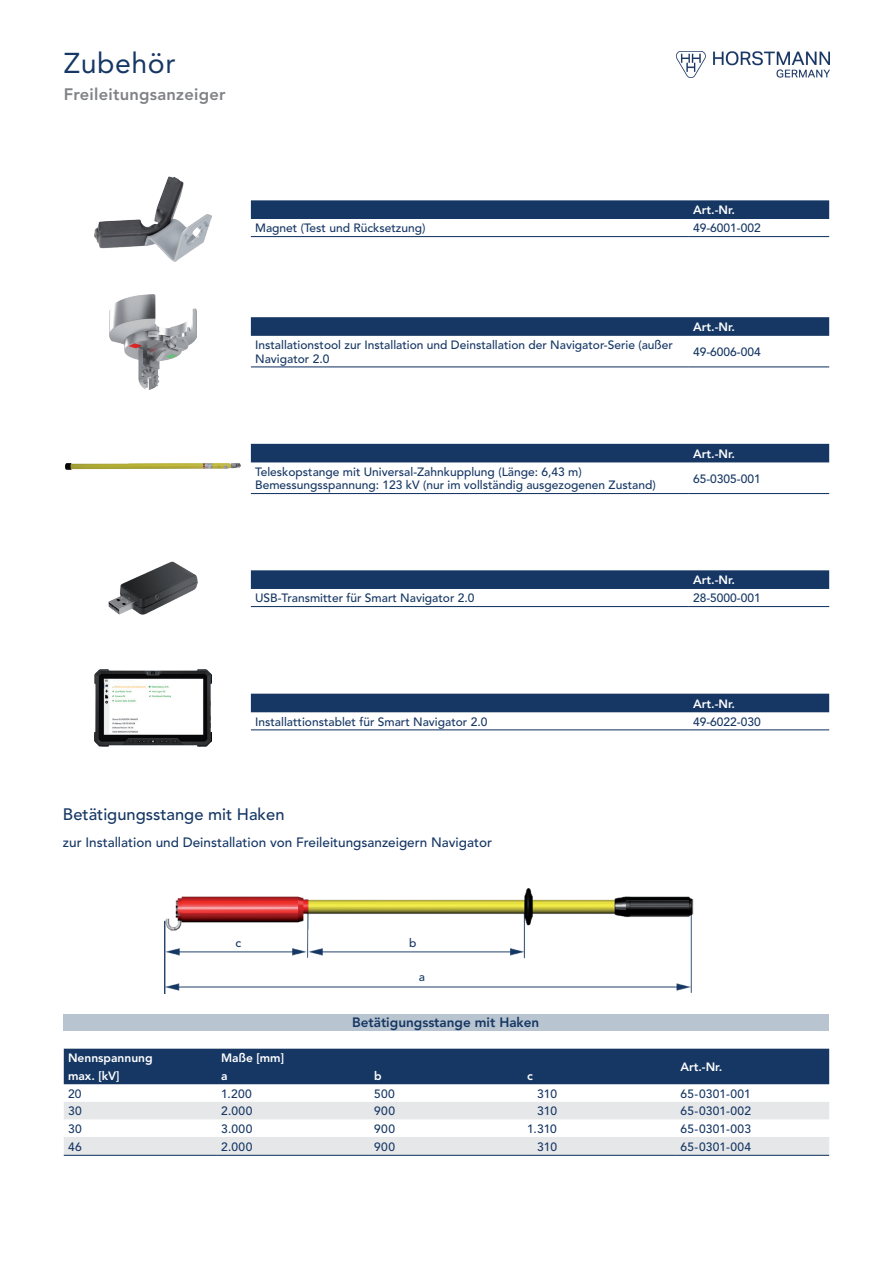
<style>
.page{position:relative;width:893px;height:1263px;background:#fff}
.page>*{position:absolute;margin:0;border:0;box-sizing:border-box;transform-origin:0 0}
.t1{font:28.5px "Avenir LT Std";letter-spacing:.02em;color:#163764}
.t2{font:500 16.5px "Avenir LT Std";color:#163764}
.t3{font:800 16.5px "Avenir LT Std";letter-spacing:.015em;color:#808285}
.t4{font:500 13.5px "Avenir LT Std";color:#163764}
.t5{font:800 13.5px "Avenir LT Std";color:#163764}
.t6{font:500 12px/13.5px "Avenir LT Std";color:#163764}
.t7{font:800 12px/18px "Avenir LT Std";color:#fff}
.t8{font:500 12px "Avenir LT Std";letter-spacing:.02em;color:#163764}
.t9{font:500 12px "Avenir LT Std";letter-spacing:.025em;color:#163764}
</style>
<div class="page">
<img style="left:677px;top:51px;width:152px;height:26px">
<div style="left:251px;top:200px;width:578px;height:19px;background:#163764"></div>
<hr style="left:251px;top:236px;width:438px;height:1px;background:#163764">
<hr style="left:689px;top:236px;width:140px;height:1px;background:#163764">
<img style="left:95px;top:177px;width:117px;height:85px">
<div style="left:64px;top:1049px;width:765px;height:35px;background:#163764"></div>
<svg style="left:64px;top:1102px;width:765px;height:53px"></svg>
<hr style="left:64px;top:1137px;width:153px;height:1px;background:#e6e7e9">
<hr style="left:217px;top:1137px;width:153px;height:1px;background:#e6e7e9">
<hr style="left:370px;top:1137px;width:153px;height:1px;background:#e6e7e9">
<hr style="left:523px;top:1137px;width:153px;height:1px;background:#e6e7e9">
<hr style="left:676px;top:1137px;width:153px;height:1px;background:#e6e7e9">
<hr style="left:64px;top:1155px;width:153px;height:1px;background:#163764">
<hr style="left:217px;top:1155px;width:153px;height:1px;background:#163764">
<hr style="left:370px;top:1155px;width:153px;height:1px;background:#163764">
<hr style="left:523px;top:1155px;width:153px;height:1px;background:#163764">
<hr style="left:676px;top:1155px;width:153px;height:1px;background:#163764">
<div style="left:63px;top:1014px;width:765px;height:16px;background:#b8c4cf"></div>
<img style="left:164px;top:889px;width:530px;height:104px">
<svg style="left:251px;top:317px;width:578px;height:19px;background:#1a3a66"></svg>
<hr style="left:251px;top:366px;width:438px;height:1px;background:#163764">
<hr style="left:689px;top:366px;width:140px;height:1px;background:#163764">
<img style="left:110px;top:295px;width:86px;height:95px">
<div style="left:251px;top:444px;width:578px;height:18px;background:#163764"></div>
<hr style="left:251px;top:493px;width:438px;height:1px;background:#163764">
<hr style="left:689px;top:493px;width:140px;height:1px;background:#163764">
<img style="left:65px;top:463px;width:176px;height:7px">
<div style="left:251px;top:570px;width:578px;height:19px;background:#163764"></div>
<hr style="left:251px;top:606px;width:438px;height:1px;background:#163764">
<hr style="left:689px;top:606px;width:140px;height:1px;background:#163764">
<img style="left:109px;top:562px;width:88px;height:53px">
<div style="left:251px;top:694px;width:578px;height:18px;background:#163764"></div>
<hr style="left:251px;top:729px;width:438px;height:1px;background:#163764">
<hr style="left:689px;top:729px;width:140px;height:1px;background:#163764">
<img style="left:95px;top:670px;width:117px;height:77px">
<h1 class="t1" style="left:64px;top:46px;width:113px">Zubehör</h1>
<h2 class="t3" style="left:64px;top:84px;width:163px">Freileitungsanzeiger</h2>
<p class="t7" style="left:693px;top:201px;width:43px">Art.-Nr.</p>
<p class="t6" style="left:255px;top:222px;width:172px">Magnet (Test und Rücksetzung)</p>
<p class="t6" style="left:693px;top:222px;width:69px">49-6001-002</p>
<p class="t7" style="left:693px;top:318px;width:43px">Art.-Nr.</p>
<p class="t6" style="left:255px;top:339px;width:419px">Installationstool zur Installation und Deinstallation der Navigator-Serie (außer<br>Navigator 2.0</p>
<p class="t6" style="left:693px;top:345px;width:69px">49-6006-004</p>
<p class="t7" style="left:693px;top:444px;width:43px">Art.-Nr.</p>
<p class="t6" style="left:255px;top:465px;width:402px">Teleskopstange mit Universal-Zahnkupplung (Länge: 6,43 m)<br>Bemessungsspannung: 123 kV (nur im vollständig ausgezogenen Zustand)</p>
<p class="t6" style="left:693px;top:472px;width:69px">65-0305-001</p>
<p class="t7" style="left:693px;top:571px;width:43px">Art.-Nr.</p>
<p class="t6" style="left:255px;top:592px;width:221px">USB-Transmitter für Smart Navigator 2.0</p>
<p class="t6" style="left:693px;top:592px;width:69px">28-5000-001</p>
<p class="t7" style="left:693px;top:694px;width:43px">Art.-Nr.</p>
<p class="t6" style="left:255px;top:715px;width:234px">Installattionstablet für Smart Navigator 2.0</p>
<p class="t6" style="left:693px;top:715px;width:69px">49-6022-030</p>
<h2 class="t2" style="left:63px;top:805px;width:223px">Betätigungsstange mit Haken</h2>
<p class="t4" style="left:63px;top:834px;width:431px">zur Installation und Deinstallation von Freileitungsanzeigern Navigator</p>
<p class="t6" style="left:235px;top:936px;width:7px">c</p>
<p class="t6" style="left:409px;top:936px;width:9px">b</p>
<p class="t6" style="left:419px;top:970px;width:8px">a</p>
<p class="t5" style="left:352px;top:1014px;width:189px">Betätigungsstange mit Haken</p>
<p class="t7" style="left:68px;top:1049px;width:86px">Nennspannung max. [kV]</p>
<p class="t7" style="left:221px;top:1049px;width:64px">Maße [mm]</p>
<p class="t7" style="left:221px;top:1067px;width:8px">a</p>
<p class="t7" style="left:374px;top:1067px;width:9px">b</p>
<p class="t7" style="left:527px;top:1067px;width:7px">c</p>
<p class="t7" style="left:680px;top:1058px;width:43px">Art.-Nr.</p>
<p class="t6" style="left:68px;top:1087px;width:15px">20</p>
<p class="t6" style="left:221px;top:1087px;width:32px">1.200</p>
<p class="t6" style="left:374px;top:1087px;width:22px">500</p>
<p class="t6" style="left:537px;top:1087px;width:21px">310</p>
<p class="t6" style="left:680px;top:1087px;width:72px">65-0301-001</p>
<p class="t6" style="left:68px;top:1104px;width:15px">30</p>
<p class="t6" style="left:221px;top:1104px;width:33px">2.000</p>
<p class="t6" style="left:374px;top:1104px;width:22px">900</p>
<p class="t6" style="left:537px;top:1104px;width:21px">310</p>
<p class="t8" style="left:680px;top:1104px;width:72px">65-0301-002</p>
<p class="t6" style="left:68px;top:1122px;width:15px">30</p>
<p class="t6" style="left:221px;top:1122px;width:33px">3.000</p>
<p class="t6" style="left:374px;top:1122px;width:22px">900</p>
<p class="t6" style="left:527px;top:1122px;width:31px">1.310</p>
<p class="t6" style="left:680px;top:1122px;width:72px">65-0301-003</p>
<p class="t6" style="left:68px;top:1140px;width:15px">46</p>
<p class="t6" style="left:221px;top:1140px;width:33px">2.000</p>
<p class="t6" style="left:374px;top:1140px;width:22px">900</p>
<p class="t6" style="left:537px;top:1140px;width:21px">310</p>
<p class="t9" style="left:680px;top:1140px;width:72px">65-0301-004</p>
</div>
